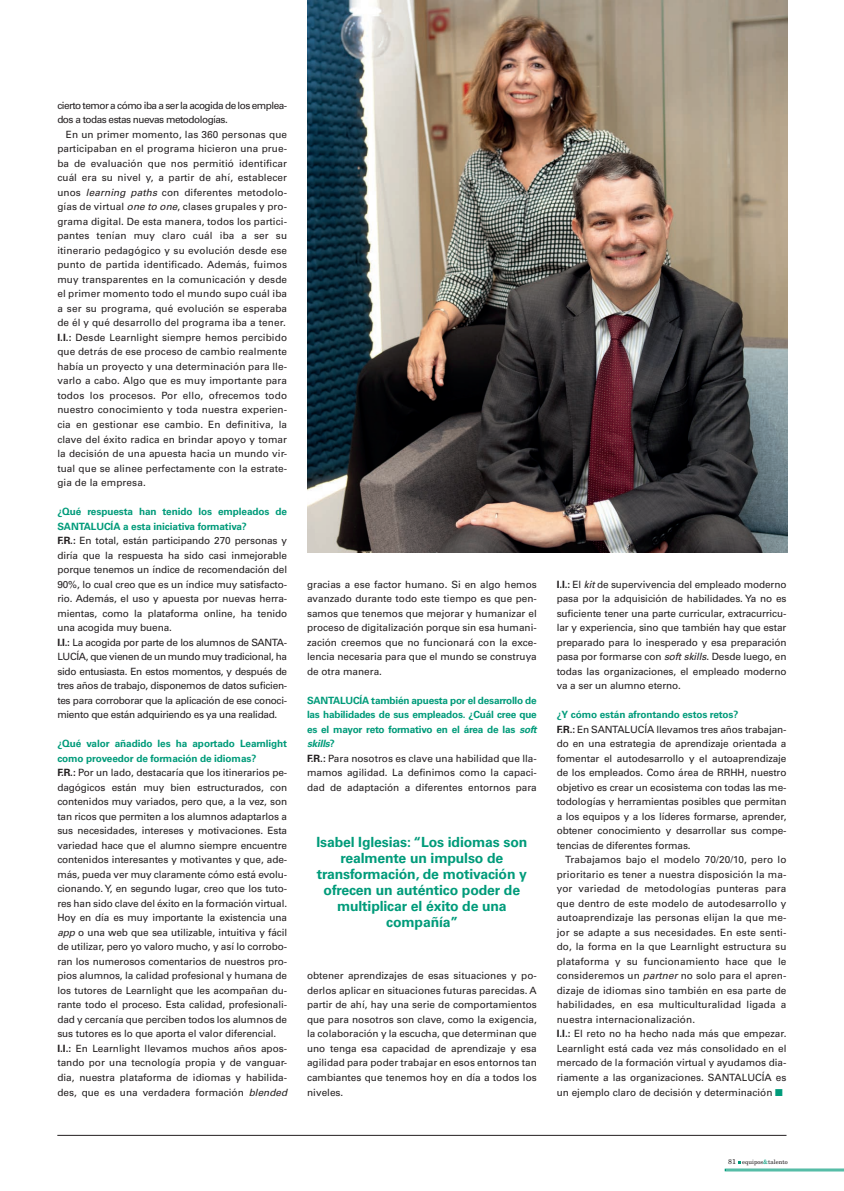
<style>
.page{position:relative;width:844px;height:1191px;background:#fff}
.page>*{position:absolute;margin:0;border:0;box-sizing:border-box;transform-origin:0 0}
.SEL_1_Destacat{font:700 14px/16px "Univers LT";letter-spacing:-.01em;color:#009b7a;text-align:center}
._1_Text{font:10px/14.5px "Univers LT";letter-spacing:-.01em;color:#231f20;text-align:justify}
._1_Text_Sagnat{font:10px/14.5px "Univers LT";letter-spacing:.01em;color:#231f20;text-align:justify}
.SEL_1_Pregunta{font:700 10px/14.5px "Univers LT";letter-spacing:-.01em;color:#009b7a}
._1_Text-2{font:10px/14.5px "Univers LT";letter-spacing:-.05em;color:#231f20}
.t1{font:6px "New Century Schlbk LT";color:#231f20}
.s1{font-style:italic}
.s2{font-weight:700}
.s3{color:#009b7a}
.s4{font-size:7px}
</style>
<div class="page">
<hr style="left:57px;top:1134px;width:729px;height:1px;background:#231f20">
<svg style="left:724px;top:1161px;width:119px;height:9px"></svg>
<img style="left:307px;top:0;width:480px;height:552px">
<p class="_1_Text-2" style="left:57px;top:98px;width:231px">cierto temor a cómo iba a ser la acogida de los emplea&shy;dos a todas estas nuevas metodologías.</p>
<p class="_1_Text_Sagnat" style="left:57px;top:127px;width:231px;text-indent:9px">En un primer momento, las 360 personas que participaban en el programa hicieron una prue&shy;ba de evaluación que nos permitió identificar cuál era su nivel y, a partir de ahí, establecer unos <span class="s1">learning paths</span> con diferentes metodolo&shy;gías de virtual <span class="s1">one to one</span>, clases grupales y pro&shy;grama digital. De esta manera, todos los partici&shy;pantes tenían muy claro cuál iba a ser su itinerario pedagógico y su evolución desde ese punto de partida identificado. Además, fuimos muy transparentes en la comunicación y desde el primer momento todo el mundo supo cuál iba a ser su programa, qué evolución se esperaba de él y qué desarrollo del programa iba a tener.</p>
<p class="_1_Text" style="left:57px;top:330px;width:231px"><span class="s2">I.I.:</span> Desde Learnlight siempre hemos percibido que detrás de ese proceso de cambio realmente había un proyecto y una determinación para lle&shy;varlo a cabo. Algo que es muy importante para todos los procesos. Por ello, ofrecemos todo nuestro conocimiento y toda nuestra experien&shy;cia en gestionar ese cambio. En definitiva, la clave del éxito radica en brindar apoyo y tomar la decisión de una apuesta hacia un mundo vir&shy;tual que se alinee perfectamente con la estrate&shy;gia de la empresa.</p>
<p class="SEL_1_Pregunta" style="left:57px;top:504px;width:231px">¿Qué respuesta han tenido los empleados de<br>SANTALUCÍA a esta iniciativa formativa?</p>
<p class="_1_Text" style="left:57px;top:533px;width:231px"><span class="s2">F.R.:</span> En total, están participando 270 personas y diría que la respuesta ha sido casi inmejorable porque tenemos un índice de recomendación del 90%, lo cual creo que es un índice muy satisfacto&shy;rio. Además, el uso y apuesta por nuevas herra&shy;mientas, como la plataforma online, ha tenido una acogida muy buena.</p>
<p class="_1_Text" style="left:57px;top:634px;width:231px"><span class="s2">I.I.:</span> La acogida por parte de los alumnos de SANTA-LUCÍA, que vienen de un mundo muy tradicional, ha sido entusiasta. En estos momentos, y después de tres años de trabajo, disponemos de datos suficien&shy;tes para corroborar que la aplicación de ese conoci&shy;miento que están adquiriendo es ya una realidad.</p>
<p class="SEL_1_Pregunta" style="left:57px;top:736px;width:231px">¿Qué valor añadido les ha aportado Learnlight como proveedor de formación de idiomas?</p>
<p class="_1_Text" style="left:57px;top:765px;width:231px"><span class="s2">F.R.:</span> Por un lado, destacaría que los itinerarios pe&shy;dagógicos están muy bien estructurados, con contenidos muy variados, pero que, a la vez, son tan ricos que permiten a los alumnos adaptarlos a sus necesidades, intereses y motivaciones. Esta variedad hace que el alumno siempre encuentre contenidos interesantes y motivantes y que, ade&shy;más, pueda ver muy claramente cómo está evolu&shy;cionando. Y, en segundo lugar, creo que los tuto&shy;res han sido clave del éxito en la formación virtual.<br>Hoy en día es muy importante la existencia una <span class="s1">app</span> o una web que sea utilizable, intuitiva y fácil de utilizar, pero yo valoro mucho, y así lo corrobo&shy;ran los numerosos comentarios de nuestros pro&shy;pios alumnos, la calidad profesional y humana de los tutores de Learnlight que les acompañan du&shy;rante todo el proceso. Esta calidad, profesionali&shy;dad y cercanía que perciben todos los alumnos de sus tutores es lo que aporta el valor diferencial.</p>
<p class="_1_Text" style="left:57px;top:1040px;width:231px"><span class="s2">I.I.:</span> En Learnlight llevamos muchos años apos&shy;tando por una tecnología propia y de vanguar&shy;dia, nuestra plataforma de idiomas y habilida&shy;des, que es una verdadera formación <span class="s1">blended</span></p>
<p class="_1_Text" style="left:307px;top:576px;width:231px">gracias a ese factor humano. Si en algo hemos avanzado durante todo este tiempo es que pen&shy;samos que tenemos que mejorar y humanizar el proceso de digitalización porque sin esa humani&shy;zación creemos que no funcionará con la exce&shy;lencia necesaria para que el mundo se construya de otra manera.</p>
<p class="SEL_1_Pregunta" style="left:307px;top:692px;width:231px;text-align:justify">SANTALUCÍA también apuesta por el desarrollo de las habilidades de sus empleados. ¿Cuál cree que es el mayor reto formativo en el área de las <span class="s1">soft skills</span>?</p>
<p class="_1_Text" style="left:307px;top:750px;width:231px"><span class="s2">F.R.:</span> Para nosotros es clave una habilidad que lla&shy;mamos agilidad. La definimos como la capaci&shy;dad de adaptación a diferentes entornos para</p>
<p class="SEL_1_Destacat" style="left:316px;top:834px;width:212px">Isabel Iglesias: “Los idiomas son realmente un impulso de transformación, de motivación y ofrecen un auténtico poder de multiplicar el éxito de una compañía”</p>
<p class="_1_Text" style="left:307px;top:968px;width:231px">obtener aprendizajes de esas situaciones y po&shy;derlos aplicar en situaciones futuras parecidas. A partir de ahí, hay una serie de comportamientos que para nosotros son clave, como la exigencia, la colaboración y la escucha, que determinan que uno tenga esa capacidad de aprendizaje y esa agilidad para poder trabajar en esos entornos tan cambiantes que tenemos hoy en día a todos los niveles.</p>
<p class="_1_Text" style="left:556px;top:576px;width:231px"><span class="s2">I.I.:</span> El <span class="s1">kit</span> de supervivencia del empleado moderno pasa por la adquisición de habilidades. Ya no es suficiente tener una parte curricular, extracurricu&shy;lar y experiencia, sino que también hay que estar preparado para lo inesperado y esa preparación pasa por formarse con <span class="s1">soft skills</span>. Desde luego, en todas las organizaciones, el empleado moderno va a ser un alumno eterno.</p>
<p class="SEL_1_Pregunta" style="left:556px;top:707px;width:183px">¿Y cómo están afrontando estos retos?</p>
<p class="_1_Text" style="left:556px;top:721px;width:231px"><span class="s2">F.R.:</span> En SANTALUCÍA llevamos tres años trabajan&shy;do en una estrategia de aprendizaje orientada a fomentar el autodesarrollo y el autoaprendizaje de los empleados. Como área de RRHH, nuestro objetivo es crear un ecosistema con todas las me&shy;todologías y herramientas posibles que permitan a los equipos y a los líderes formarse, aprender, obtener conocimiento y desarrollar sus compe&shy;tencias de diferentes formas.</p>
<p class="_1_Text_Sagnat" style="left:556px;top:852px;width:231px;text-indent:9px">Trabajamos bajo el modelo 70/20/10, pero lo prioritario es tener a nuestra disposición la ma&shy;yor variedad de metodologías punteras para que dentro de este modelo de autodesarrollo y autoaprendizaje las personas elijan la que me&shy;jor se adapte a sus necesidades. En este senti&shy;do, la forma en la que Learnlight estructura su plataforma y su funcionamiento hace que le consideremos un <span class="s1">partner</span> no solo para el apren&shy;dizaje de idiomas sino también en esa parte de habilidades, en esa multiculturalidad ligada a nuestra internacionalización.</p>
<p class="_1_Text" style="left:556px;top:1026px;width:231px"><span class="s2">I.I.:</span> El reto no ha hecho nada más que empezar.<br>Learnlight está cada vez más consolidado en el mercado de la formación virtual y ayudamos dia&shy;riamente a las organizaciones. SANTALUCÍA es un ejemplo claro de decisión y determinación <span class="s3">■</span></p>
<p class="t1" style="left:728px;top:1158px;width:61px"><span class="s4">81</span> equipos<span class="s3">&amp;</span>talento</p>
</div>
